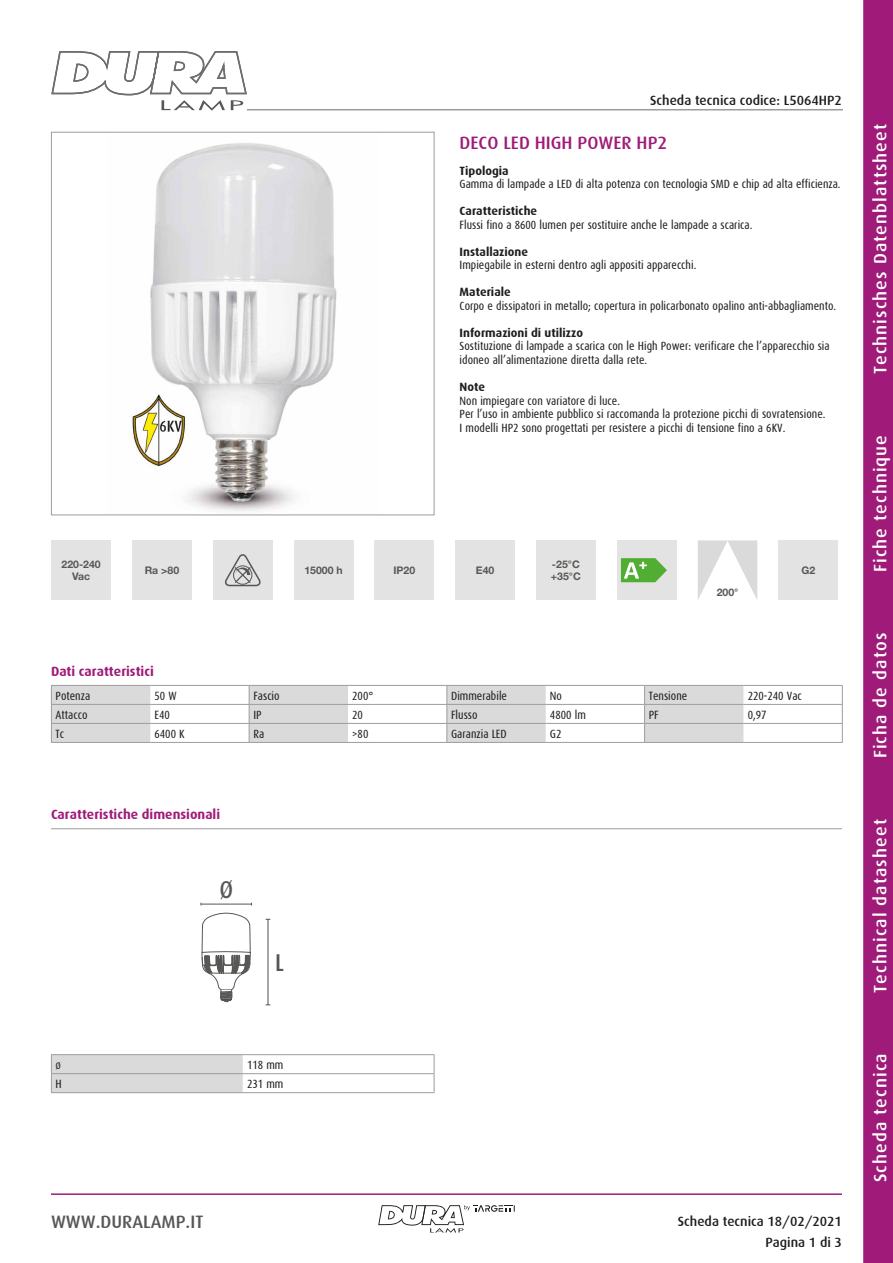
<style>
.page{position:relative;width:893px;height:1263px;background:#fff}
.page>*{position:absolute;margin:0;border:0;box-sizing:border-box;transform-origin:0 0}
.t1{font:500 24.3px "Dax Condensed";color:#575756}
.t2{font:500 18px "Dax";letter-spacing:.06em;color:#fff}
.t3{font:500 18px "Dax";color:#a01b79}
.t4{font:500 18px "Dax";color:#575756}
.t5{font:500 13.5px/21.3px "Dax";color:#1d1d1b;text-align:right}
.t6{font:700 13.5px "Dax";color:#a01b79}
.t7{font:12px/13.5px "Dax Condensed";color:#1d1d1b}
.t8{font:700 12px "Dax";color:#1d1d1b}
.t9{font:700 10.5px/12.6px "Helvetica Neue LT Std";color:#585856;text-align:center}
</style>
<div class="page">
<svg style="left:863px;top:0;width:30px;height:1263px;background:#a2207b"></svg>
<hr style="left:51px;top:1193px;width:791px;height:2px;background:#a01b79">
<svg style="left:51px;top:51px;width:197px;height:60px"></svg>
<svg style="left:378px;top:1205px;width:137px;height:28px"></svg>
<hr style="left:247px;top:109px;width:596px;height:1px;background:#9d9d9c">
<img style="left:130px;top:143px;width:207px;height:368px">
<div style="left:51px;top:132px;width:383px;height:383px;border:1px solid #9d9d9c"></div>
<div style="left:51px;top:540px;width:60px;height:60px;background:#e3e3e3"></div>
<div style="left:617px;top:540px;width:59px;height:60px;background:#e3e3e3"></div>
<svg style="left:621px;top:558px;width:46px;height:24px"></svg>
<div style="left:375px;top:540px;width:59px;height:60px;background:#e3e3e3"></div>
<div style="left:132px;top:540px;width:60px;height:60px;background:#e3e3e3"></div>
<svg style="left:698px;top:540px;width:59px;height:59px"></svg>
<div style="left:455px;top:540px;width:60px;height:60px;background:#e3e3e3"></div>
<div style="left:213px;top:540px;width:60px;height:60px;background:#e3e3e3"></div>
<svg style="left:225px;top:554px;width:36px;height:33px"></svg>
<div style="left:778px;top:540px;width:60px;height:60px;background:#e3e3e3"></div>
<div style="left:536px;top:540px;width:60px;height:60px;background:#e3e3e3"></div>
<div style="left:294px;top:540px;width:59px;height:60px;background:#e3e3e3"></div>
<hr style="left:743px;top:685px;width:100px;height:1px;background:#9d9d9c">
<hr style="left:743px;top:704px;width:100px;height:1px;background:#9d9d9c">
<hr style="left:743px;top:723px;width:100px;height:1px;background:#9d9d9c">
<svg style="left:842px;top:686px;width:1px;height:56px"></svg>
<hr style="left:51px;top:742px;width:99px;height:1px;background:#9d9d9c">
<hr style="left:150px;top:742px;width:99px;height:1px;background:#9d9d9c">
<hr style="left:348px;top:742px;width:99px;height:1px;background:#9d9d9c">
<hr style="left:546px;top:742px;width:99px;height:1px;background:#9d9d9c">
<hr style="left:743px;top:742px;width:100px;height:1px;background:#9d9d9c">
<hr style="left:249px;top:742px;width:99px;height:1px;background:#9d9d9c">
<hr style="left:447px;top:742px;width:99px;height:1px;background:#9d9d9c">
<svg style="left:51px;top:685px;width:692px;height:57px"></svg>
<hr style="left:645px;top:742px;width:98px;height:1px;background:#9d9d9c">
<hr style="left:51px;top:1054px;width:192px;height:1px;background:#9d9d9c">
<hr style="left:243px;top:1054px;width:191px;height:1px;background:#9d9d9c">
<svg style="left:51px;top:1055px;width:192px;height:37px;background:#d7d7d7"></svg>
<hr style="left:243px;top:1073px;width:191px;height:1px;background:#9d9d9c">
<svg style="left:434px;top:1055px;width:1px;height:37px"></svg>
<hr style="left:51px;top:1092px;width:192px;height:1px;background:#9d9d9c">
<hr style="left:243px;top:1092px;width:191px;height:1px;background:#9d9d9c">
<hr style="left:267px;top:919px;width:1px;height:86px;background:#575756">
<hr style="left:201px;top:904px;width:50px;height:1px;background:#575756">
<svg style="left:201px;top:912px;width:50px;height:90px"></svg>
<hr style="left:51px;top:828px;width:791px;height:1px;background:#9d9d9c">
<p class="t5" style="left:650px;top:90px;width:193px">Scheda tecnica codice: L5064HP2</p>
<h2 class="t3" style="left:460px;top:132px;width:209px">DECO LED HIGH POWER HP2</h2>
<p class="t8" style="left:460px;top:164px;width:51px">Tipologia</p>
<p class="t7" style="left:460px;top:178px;width:383px">Gamma di lampade a LED di alta potenza con tecnologia SMD e chip ad alta efficienza.</p>
<p class="t8" style="left:460px;top:205px;width:79px">Caratteristiche</p>
<p class="t7" style="left:460px;top:218px;width:294px">Flussi fino a 8600 lumen per sostituire anche le lampade a scarica.</p>
<p class="t8" style="left:460px;top:245px;width:70px">Installazione</p>
<p class="t7" style="left:460px;top:259px;width:238px">Impiegabile in esterni dentro agli appositi apparecchi.</p>
<p class="t8" style="left:460px;top:286px;width:53px">Materiale</p>
<p class="t7" style="left:460px;top:299px;width:378px">Corpo e dissipatori in metallo; copertura in policarbonato opalino anti-abbagliamento.</p>
<p class="t8" style="left:460px;top:326px;width:125px">Informazioni di utilizzo</p>
<p class="t7" style="left:460px;top:340px;width:372px">Sostituzione di lampade a scarica con le High Power: verificare che l’apparecchio sia idoneo all’alimentazione diretta dalla rete.</p>
<p class="t8" style="left:460px;top:380px;width:27px">Note</p>
<p class="t7" style="left:460px;top:394px;width:367px">Non impiegare con variatore di luce.<br>Per l’uso in ambiente pubblico si raccomanda la protezione picchi di sovratensione.<br>I modelli HP2 sono progettati per resistere a picchi di tensione fino a 6KV.</p>
<p class="t9" style="left:62px;top:557px;width:41px">220-240<br>Vac</p>
<p class="t9" style="left:145px;top:564px;width:36px">Ra &gt;80</p>
<p class="t9" style="left:393px;top:564px;width:23px">IP20</p>
<p class="t9" style="left:304px;top:564px;width:40px">15000 h</p>
<p class="t9" style="left:551px;top:557px;width:31px;text-align:left">-25°C +35°C</p>
<p class="t9" style="left:476px;top:564px;width:20px">E40</p>
<p class="t9" style="left:801px;top:564px;width:15px">G2</p>
<p class="t9" style="left:717px;top:585px;width:23px">200°</p>
<p class="t6" style="left:51px;top:664px;width:104px">Dati caratteristici</p>
<p class="t7" style="left:56px;top:689px;width:36px">Potenza</p>
<p class="t7" style="left:155px;top:689px;width:24px">50 W</p>
<p class="t7" style="left:253px;top:689px;width:28px">Fascio</p>
<p class="t7" style="left:352px;top:689px;width:23px">200°</p>
<p class="t7" style="left:451px;top:689px;width:57px">Dimmerabile</p>
<p class="t7" style="left:550px;top:689px;width:14px">No</p>
<p class="t7" style="left:649px;top:689px;width:40px">Tensione</p>
<p class="t7" style="left:748px;top:689px;width:56px">220-240 Vac</p>
<p class="t7" style="left:56px;top:708px;width:33px">Attacco</p>
<p class="t7" style="left:154px;top:708px;width:17px">E40</p>
<p class="t7" style="left:253px;top:708px;width:10px">IP</p>
<p class="t7" style="left:352px;top:708px;width:12px">20</p>
<p class="t7" style="left:451px;top:708px;width:28px">Flusso</p>
<p class="t7" style="left:550px;top:708px;width:37px">4800 lm</p>
<p class="t7" style="left:649px;top:708px;width:11px">PF</p>
<p class="t7" style="left:748px;top:708px;width:21px">0,97</p>
<p class="t7" style="left:56px;top:727px;width:10px">Tc</p>
<p class="t7" style="left:154px;top:727px;width:32px">6400 K</p>
<p class="t7" style="left:253px;top:727px;width:12px">Ra</p>
<p class="t7" style="left:352px;top:727px;width:18px">&gt;80</p>
<p class="t7" style="left:451px;top:727px;width:57px">Garanzia LED</p>
<p class="t7" style="left:550px;top:727px;width:13px">G2</p>
<p class="t6" style="left:51px;top:807px;width:171px">Caratteristiche dimensionali</p>
<h1 class="t1" style="left:220px;top:876px;width:15px">Ø</h1>
<h1 class="t1" style="left:275px;top:949px;width:10px">L</h1>
<p class="t7" style="left:56px;top:1059px;width:7px">ø</p>
<p class="t7" style="left:247px;top:1059px;width:38px">118 mm</p>
<p class="t7" style="left:56px;top:1078px;width:8px">H</p>
<p class="t7" style="left:247px;top:1078px;width:38px">231 mm</p>
<h2 class="t4" style="left:51px;top:1212px;width:154px">WWW.DURALAMP.IT</h2>
<p class="t5" style="left:678px;top:1211px;width:166px">Scheda tecnica 18/02/2021<br>Pagina 1 di 3</p>
<h2 class="t2" style="left:870px;top:374px;width:252px;rotate:-90deg">Technisches Datenblattsheet</h2>
<h2 class="t2" style="left:870px;top:572px;width:139px;rotate:-90deg">Fiche technique</h2>
<h2 class="t2" style="left:870px;top:758px;width:127px;rotate:-90deg">Ficha de datos</h2>
<h2 class="t2" style="left:870px;top:993px;width:175px;rotate:-90deg">Technical datasheet</h2>
<h2 class="t2" style="left:870px;top:1182px;width:130px;rotate:-90deg">Scheda tecnica</h2>
</div>
